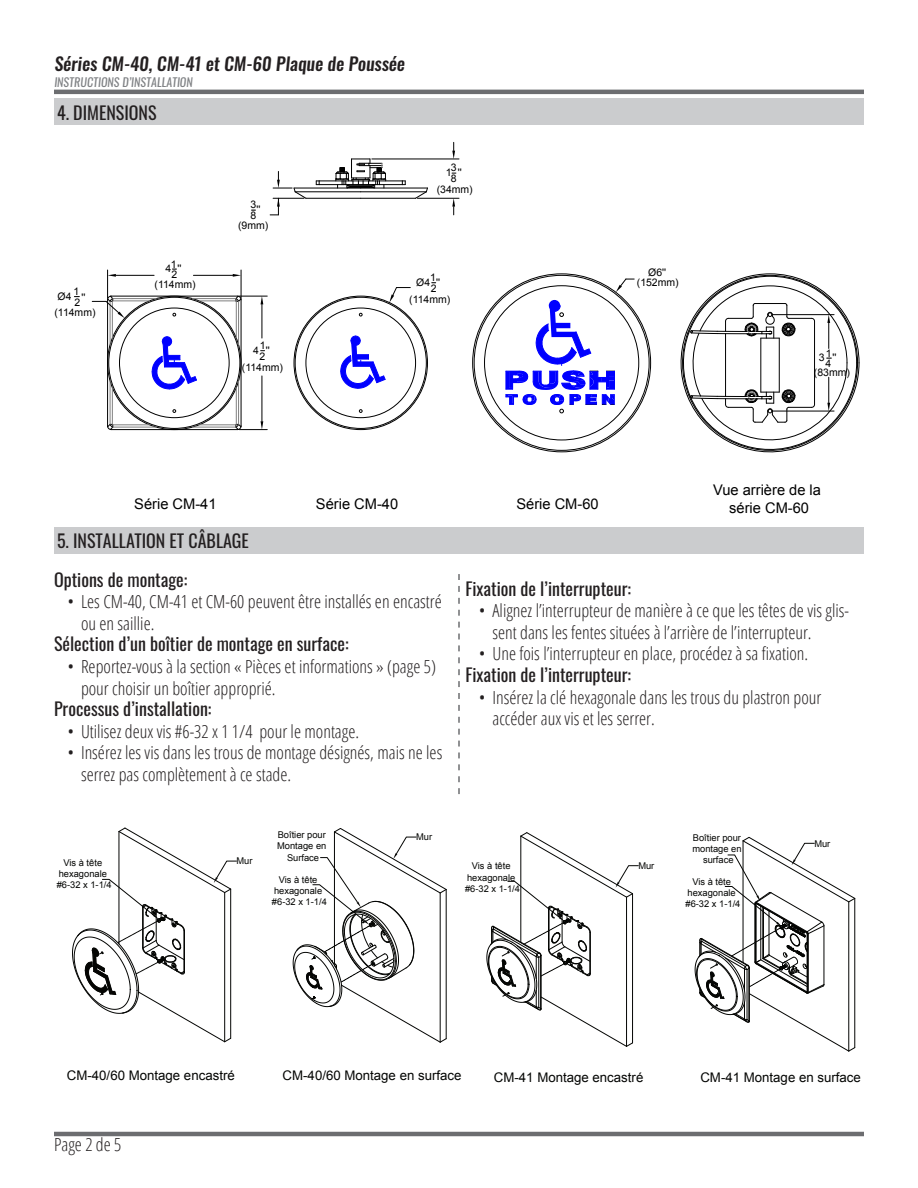
<style>
.page{position:relative;width:918px;height:1188px;background:#fff}
.page>*{position:absolute;margin:0;border:0;box-sizing:border-box;transform-origin:0 0}
.t1{font:300 condensed 18px/21.6px "Open Sans";color:#231f20}
.Heading_1{font:18px "Oswald";color:#231f20}
.Header__Even{font:500 18px "Oswald";color:#231f20}
.t2{font:14.7px/17.5px "Arial";color:#000;text-align:center}
.t3{font:13.2px "Arial";color:#040503}
.Sub_Header__Even{font:12px "Oswald";color:#808285}
.t4{font:10.5px/11.9px "Arial";color:#000}
.t5{font:9.3px/11.2px "Arial";color:#040503;text-align:center}
</style>
<div class="page">
<hr style="left:54px;top:90px;width:810px;height:4px;background:#6c6d70">
<hr style="left:54px;top:1132px;width:810px;height:4px;background:#6c6d70">
<div style="left:54px;top:527px;width:810px;height:26px;background:#cbccce"></div>
<div style="left:54px;top:98px;width:810px;height:26px;background:#cbccce"></div>
<svg style="left:458px;top:574px;width:2px;height:220px"></svg>
<svg style="left:359px;top:409px;width:3px;height:4px"></svg>
<svg style="left:415px;top:187px;width:13px;height:12px"></svg>
<hr style="left:361px;top:192px;width:65px;height:1px;background:#000">
<hr style="left:295px;top:192px;width:66px;height:1px;background:#000">
<hr style="left:361px;top:188px;width:66px;height:1px;background:#000">
<hr style="left:294px;top:188px;width:67px;height:1px;background:#000">
<hr style="left:361px;top:198px;width:55px;height:1px;background:#000">
<hr style="left:306px;top:198px;width:55px;height:1px;background:#000">
<svg style="left:316px;top:159px;width:90px;height:30px"></svg>
<svg style="left:173px;top:409px;width:3px;height:4px"></svg>
<hr style="left:241px;top:300px;width:1px;height:126px;background:#000">
<hr style="left:107px;top:300px;width:1px;height:126px;background:#000">
<hr style="left:111px;top:296px;width:126px;height:1px;background:#000">
<hr style="left:111px;top:429px;width:126px;height:1px;background:#000">
<svg style="left:107px;top:424px;width:7px;height:6px"></svg>
<hr style="left:236px;top:388px;width:1px;height:36px;background:#808080">
<hr style="left:236px;top:301px;width:1px;height:37px;background:#808080">
<hr style="left:238px;top:301px;width:1px;height:44px;background:#808080">
<hr style="left:238px;top:381px;width:1px;height:43px;background:#808080">
<hr style="left:113px;top:425px;width:37px;height:1px;background:#808080">
<hr style="left:199px;top:425px;width:37px;height:1px;background:#808080">
<hr style="left:112px;top:301px;width:1px;height:37px;background:#808080">
<hr style="left:112px;top:388px;width:1px;height:36px;background:#808080">
<hr style="left:199px;top:301px;width:37px;height:1px;background:#808080">
<hr style="left:113px;top:301px;width:37px;height:1px;background:#808080">
<hr style="left:113px;top:298px;width:43px;height:1px;background:#808080">
<hr style="left:192px;top:298px;width:44px;height:1px;background:#808080">
<hr style="left:192px;top:427px;width:44px;height:1px;background:#808080">
<hr style="left:113px;top:427px;width:43px;height:1px;background:#808080">
<hr style="left:110px;top:381px;width:1px;height:43px;background:#808080">
<hr style="left:110px;top:301px;width:1px;height:44px;background:#808080">
<svg style="left:270px;top:171px;width:37px;height:45px"></svg>
<hr style="left:372px;top:159px;width:87px;height:1px;background:#000">
<hr style="left:417px;top:198px;width:42px;height:1px;background:#000">
<svg style="left:452px;top:142px;width:3px;height:17px"></svg>
<svg style="left:452px;top:198px;width:3px;height:17px"></svg>
<hr style="left:116px;top:275px;width:38px;height:1px;background:#000">
<hr style="left:193px;top:275px;width:40px;height:1px;background:#000">
<hr style="left:262px;top:304px;width:1px;height:34px;background:#000">
<hr style="left:262px;top:376px;width:1px;height:45px;background:#000">
<svg style="left:233px;top:270px;width:34px;height:34px"></svg>
<svg style="left:235px;top:421px;width:32px;height:9px"></svg>
<svg style="left:389px;top:287px;width:21px;height:16px"></svg>
<svg style="left:340px;top:335px;width:46px;height:54px"></svg>
<svg style="left:92px;top:270px;width:33px;height:48px"></svg>
<svg style="left:152px;top:336px;width:45px;height:54px"></svg>
<svg style="left:616px;top:278px;width:18px;height:14px"></svg>
<svg style="left:506px;top:300px;width:109px;height:113px"></svg>
<svg style="left:680px;top:273px;width:180px;height:180px"></svg>
<hr style="left:855px;top:898px;width:1px;height:150px;background:#040503">
<svg style="left:293px;top:828px;width:154px;height:215px"></svg>
<svg style="left:72px;top:828px;width:165px;height:214px"></svg>
<svg style="left:695px;top:837px;width:160px;height:214px"></svg>
<svg style="left:487px;top:832px;width:152px;height:215px"></svg>
<p class="Header__Even" style="left:54px;top:54px;width:355px">Séries CM-40, CM-41 et CM-60 Plaque de Poussée</p>
<p class="Sub_Header__Even" style="left:54px;top:71px;width:142px">INSTRUCTIONS D’INSTALLATION</p>
<p class="Heading_1" style="left:57px;top:96px;width:101px">4. DIMENSIONS</p>
<p class="t4" style="left:250px;top:198px;width:7px">3<br>8</p>
<p class="t4" style="left:238px;top:202px;width:32px;line-height:15.8px;text-indent:18px">'' (9mm)</p>
<p class="t4" style="left:446px;top:167px;width:7px">1</p>
<p class="t4" style="left:451px;top:161px;width:7px">3<br>8</p>
<p class="t4" style="left:437px;top:164px;width:38px;line-height:16.8px;text-indent:21px">'' (34mm)</p>
<p class="t4" style="left:166px;top:262px;width:13px;line-height:8.2px;text-align:center">41<br>2</p>
<p class="t4" style="left:155px;top:260px;width:43px;line-height:16.4px;text-indent:23px">'' (114mm)</p>
<p class="t4" style="left:416px;top:276px;width:15px">Ø4</p>
<p class="t4" style="left:430px;top:272px;width:8px;line-height:10.9px">1<br>2</p>
<p class="t4" style="left:436px;top:276px;width:5px">''</p>
<p class="t4" style="left:74px;top:286px;width:8px;line-height:11.1px">1<br>2</p>
<p class="t4" style="left:58px;top:291px;width:15px">Ø4</p>
<p class="t4" style="left:409px;top:293px;width:43px">(114mm)</p>
<p class="t4" style="left:54px;top:290px;width:43px;line-height:15.1px;text-indent:27px">'' (114mm)</p>
<p class="t4" style="left:253px;top:345px;width:7px">4</p>
<p class="t4" style="left:260px;top:340px;width:8px;line-height:10.9px">1<br>2</p>
<p class="t4" style="left:242px;top:342px;width:43px;line-height:17.1px;text-indent:24px">'' (114mm)</p>
<p class="t4" style="left:637px;top:268px;width:43px;line-height:10.1px;text-align:center">Ø6'' (152mm)</p>
<p class="t4" style="left:819px;top:351px;width:14px;line-height:8.2px;text-align:right">31<br>4</p>
<p class="t4" style="left:814px;top:350px;width:38px;line-height:14.9px;text-align:center">'' (83mm)</p>
<p class="t2" style="left:134px;top:495px;width:84px">Série CM-41</p>
<p class="t2" style="left:316px;top:495px;width:84px">Série CM-40</p>
<p class="t2" style="left:516px;top:495px;width:84px">Série CM-60</p>
<p class="Heading_1" style="left:57px;top:525px;width:193px">5. INSTALLATION ET CÂBLAGE</p>
<p class="t2" style="left:713px;top:481px;width:109px">Vue arrière de la série CM-60</p>
<p class="Heading_1" style="left:54px;top:563px;width:135px">Options de montage:</p>
<p class="t1" style="left:81px;top:590px;width:362px;text-indent:-14px">• Les CM-40, CM-41 et CM-60 peuvent être installés en encastré ou en saillie.</p>
<p class="Heading_1" style="left:54px;top:628px;width:296px">Sélection d’un boîtier de montage en surface:</p>
<p class="t1" style="left:81px;top:655px;width:356px;text-indent:-14px">• Reportez-vous à la section « Pièces et informations » (page 5) pour choisir un boîtier approprié.</p>
<p class="Heading_1" style="left:54px;top:693px;width:159px">Processus d’installation:</p>
<p class="t1" style="left:68px;top:720px;width:293px">• Utilisez deux vis #6-32 x 1 1/4 pour le montage.</p>
<p class="t1" style="left:81px;top:741px;width:363px;text-indent:-14px">• Insérez les vis dans les trous de montage désignés, mais ne les serrez pas complètement à ce stade.</p>
<p class="Heading_1" style="left:465px;top:572px;width:167px">Fixation de l’interrupteur:</p>
<p class="t1" style="left:492px;top:599px;width:358px;text-indent:-14px">• Alignez l’interrupteur de manière à ce que les têtes de vis glis&shy;sent dans les fentes situées à l’arrière de l’interrupteur.</p>
<p class="t1" style="left:479px;top:642px;width:331px">• Une fois l’interrupteur en place, procédez à sa fixation.</p>
<p class="Heading_1" style="left:465px;top:659px;width:167px">Fixation de l’interrupteur:</p>
<p class="t1" style="left:492px;top:686px;width:331px;text-indent:-14px">• Insérez la clé hexagonale dans les trous du plastron pour accéder aux vis et les serrer.</p>
<p class="t5" style="left:57px;top:857px;width:56px">Vis à tête hexagonale #6-32 x 1-1/4</p>
<p class="t5" style="left:236px;top:855px;width:18px">Mur</p>
<p class="t5" style="left:277px;top:829px;width:51px">Boîtier pour<br>Montage en<br>Surface</p>
<p class="t5" style="left:272px;top:874px;width:56px">Vis à tête hexagonale #6-32 x 1-1/4</p>
<p class="t5" style="left:416px;top:831px;width:18px">Mur</p>
<p class="t5" style="left:692px;top:832px;width:51px">Boîtier pour montage en surface</p>
<p class="t5" style="left:814px;top:838px;width:18px">Mur</p>
<p class="t5" style="left:472px;top:861px;width:40px">Vis à tête</p>
<p class="t5" style="left:638px;top:860px;width:18px">Mur</p>
<p class="t5" style="left:465px;top:872px;width:56px;text-align:left">hexagonale #6-32 x 1-1/4</p>
<p class="t5" style="left:686px;top:876px;width:56px">Vis à tête hexagonale #6-32 x 1-1/4</p>
<p class="t3" style="left:67px;top:1066px;width:169px">CM-40/60 Montage encastré</p>
<p class="t3" style="left:283px;top:1067px;width:180px">CM-40/60 Montage en surface</p>
<p class="t3" style="left:494px;top:1069px;width:151px">CM-41 Montage encastré</p>
<p class="t3" style="left:700px;top:1069px;width:162px">CM-41 Montage en surface</p>
<p class="t1" style="left:54px;top:1133px;width:69px">Page 2 de 5</p>
</div>
